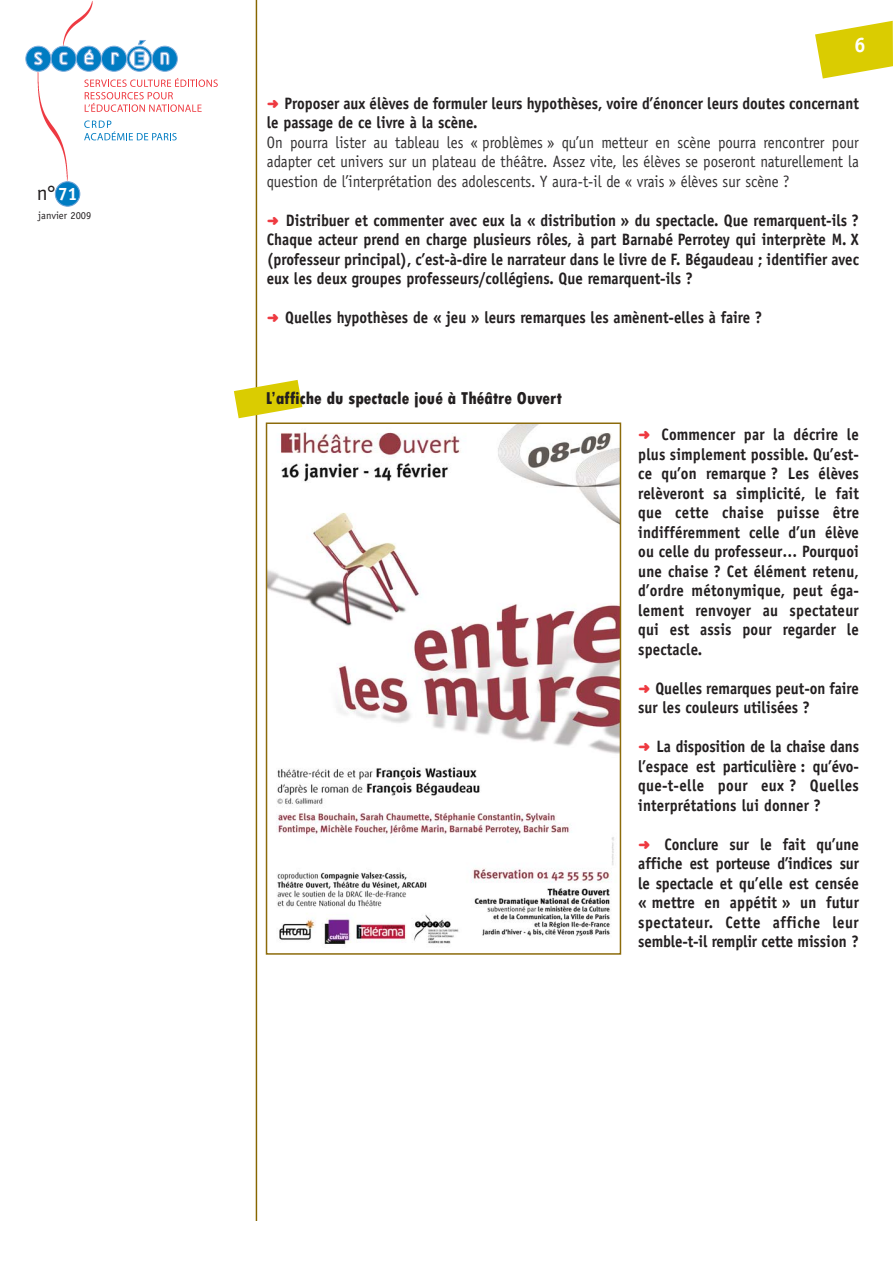
<style>
.page{position:relative;width:893px;height:1263px;background:#fff}
.page>*{position:absolute;margin:0;border:0;box-sizing:border-box;transform-origin:0 0}
.t1{font:21px "Officina Sans";color:#231f20}
.t2{font:800 condensed 18px "Tw Cen";color:#231f20}
.t3{font:700 16.5px/19.5px "Officina Sans";color:#231f20;text-align:justify;scale:.9 1}
.t4{font:16.5px/19.5px "Officina Sans";color:#312f30;text-align:justify;scale:.9 1}
.t5{font:10.5px "Officina Sans";color:#231f20}
.s1{font-weight:700;font-size:18px;color:#fff}
.s2{font-family:"Distro Bats";font-weight:400;font-size:13.5px;color:#ee3a41}
</style>
<div class="page">
<img style="left:63px;top:1px;width:30px;height:39px">
<img style="left:37px;top:72px;width:40px;height:113px">
<img style="left:233px;top:0;width:33px;height:1220px">
<svg style="left:84px;top:78px;width:134px;height:34px"></svg>
<svg style="left:84px;top:120px;width:93px;height:20px"></svg>
<svg style="left:25px;top:40px;width:153px;height:32px"></svg>
<div style="left:55px;top:182px;width:25px;height:24px;background:#007cc2;border-radius:50%"></div>
<div style="left:55px;top:181px;width:25px;height:26px;border:1px solid #70a3d6;border-radius:50%"></div>
<svg style="left:234px;top:380px;width:68px;height:38px"></svg>
<img style="left:269px;top:425px;width:349px;height:520px">
<div style="left:266px;top:422px;width:355px;height:533px;border:2px solid #8c6b0b"></div>
<svg style="left:815px;top:21px;width:78px;height:58px"></svg>
<p class="t1" style="left:37px;top:181px;width:42px">n°<span class="s1">71</span></p>
<p class="t5" style="left:38px;top:209px;width:55px">janvier 2009</p>
<p class="t3" style="left:267px;top:93px;width:659px"><span class="s2">b</span> Proposer aux élèves de formuler leurs hypothèses, voire d’énoncer leurs doutes concernant le passage de ce livre à la scène.</p>
<p class="t4" style="left:267px;top:132px;width:659px">On pourra lister au tableau les « problèmes » qu’un metteur en scène pourra rencontrer pour adapter cet univers sur un plateau de théâtre. Assez vite, les élèves se poseront naturellement la question de l’interprétation des adolescents. Y aura-t-il de « vrais » élèves sur scène ?</p>
<p class="t3" style="left:267px;top:210px;width:659px"><span class="s2">b</span> Distribuer et commenter avec eux la « distribution » du spectacle. Que remarquent-ils ?<br>Chaque acteur prend en charge plusieurs rôles, à part Barnabé Perrotey qui interprète M. X (professeur principal), c’est-à-dire le narrateur dans le livre de F. Bégaudeau ; identifier avec eux les deux groupes professeurs/collégiens. Que remarquent-ils ?</p>
<p class="t3" style="left:267px;top:308px;width:552px"><span class="s2">b</span> Quelles hypothèses de « jeu » leurs remarques les amènent-elles à faire ?</p>
<p class="t2" style="left:266px;top:388px;width:298px">L’affiche du spectacle joué à Théâtre Ouvert</p>
<p class="t3" style="left:638px;top:425px;width:247px"><span class="s2">b</span> Commencer par la décrire le plus simplement possible. Qu’est&shy;ce qu’on remarque ? Les élèves relèveront sa simplicité, le fait que cette chaise puisse être indifféremment celle d’un élève ou celle du professeur… Pourquoi une chaise ? Cet élément retenu, d’ordre métonymique, peut éga&shy;lement renvoyer au spectateur qui est assis pour regarder le spectacle.</p>
<p class="t3" style="left:638px;top:678px;width:247px"><span class="s2">b</span> Quelles remarques peut-on faire sur les couleurs utilisées ?</p>
<p class="t3" style="left:638px;top:737px;width:247px"><span class="s2">b</span> La disposition de la chaise dans l’espace est particulière : qu’évo&shy;que-t-elle pour eux ? Quelles interprétations lui donner ?</p>
<p class="t3" style="left:638px;top:834px;width:247px"><span class="s2">b</span> Conclure sur le fait qu’une affiche est porteuse d’indices sur le spectacle et qu’elle est censée « mettre en appétit » un futur spectateur. Cette affiche leur semble-t-il remplir cette mission ?</p>
</div>
